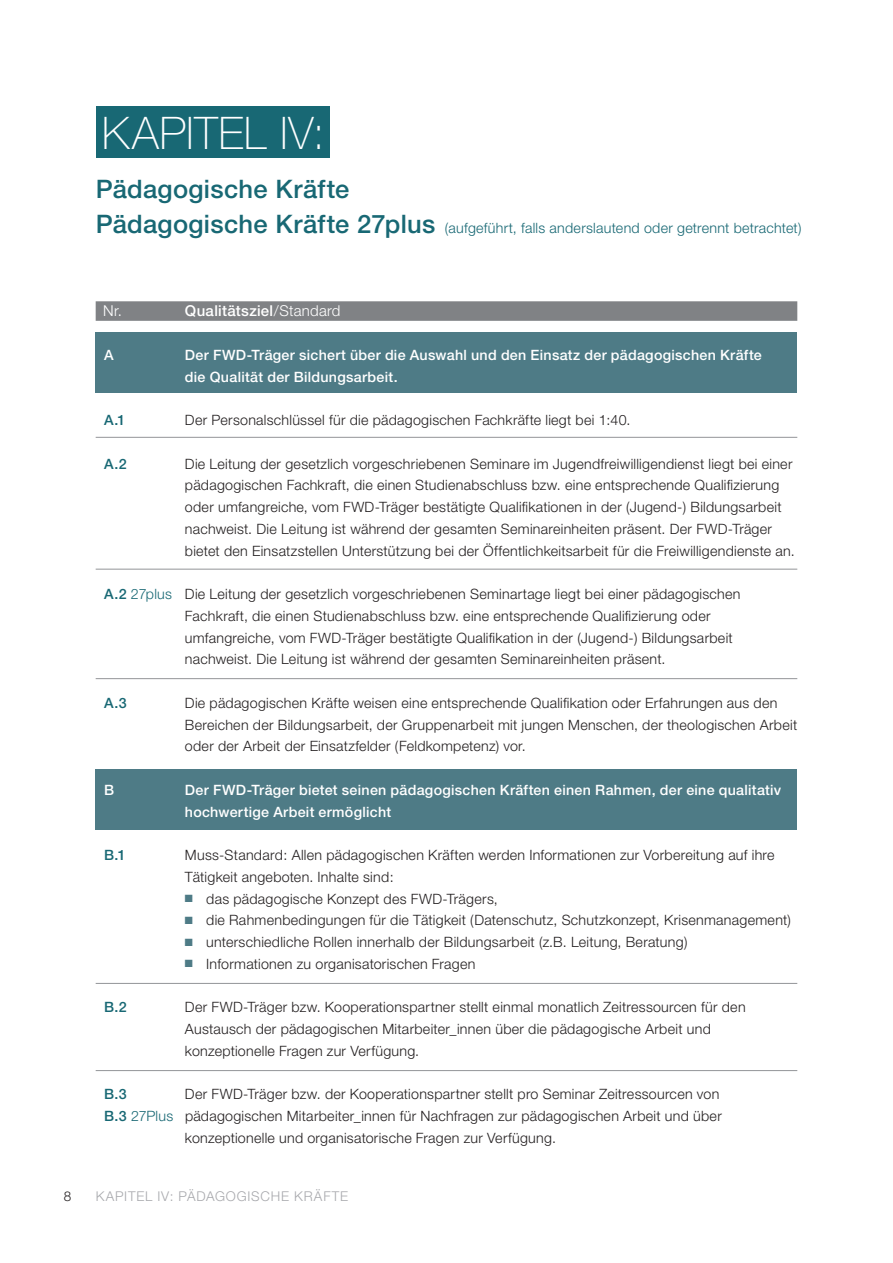
<style>
.page{position:relative;width:893px;height:1263px;background:#fff}
.page>*{position:absolute;margin:0;border:0;box-sizing:border-box;transform-origin:0 0}
.t1{font:100 45px "Helvetica Neue";letter-spacing:.015em;color:#fff}
.t2{font:500 25.5px "Helvetica Neue";letter-spacing:.015em;color:#186874}
.t3{font:500 15px "Helvetica Neue";letter-spacing:.02em;color:#fff}
.t4{font:300 15px "Helvetica Neue";color:#fff}
.t5{font:300 14.25px/21.8px "Helvetica Neue";letter-spacing:.02em;color:#231f20}
.t6{font:500 14.25px/21.8px "Helvetica Neue";letter-spacing:.02em;color:#fff}
.t7{font:300 14.25px "Helvetica Neue";letter-spacing:.02em;color:#186874}
.t8{font:500 14.25px "Helvetica Neue";color:#186874}
.t9{font:300 13.5px "Helvetica Neue";letter-spacing:.065em;color:#a8a9ad}
.t10{font:300 13.5px "Helvetica Neue";color:#231f20}
.s1{font-weight:500;font-size:25.5px}
.s2{font-weight:300}
.s3{font-weight:500;color:#186874}
.s4{color:#186874}
.s5{color:#4e7b86}
</style>
<div class="page">
<div style="left:96px;top:106px;width:234px;height:51px;background:#186874"></div>
<div style="left:96px;top:332px;width:701px;height:61px;background:#4e7b86"></div>
<div style="left:96px;top:769px;width:701px;height:61px;background:#4e7b86"></div>
<div style="left:96px;top:301px;width:701px;height:20px;background:#808285"></div>
<hr style="left:96px;top:678px;width:701px;height:1px;background:#939598">
<hr style="left:96px;top:983px;width:701px;height:1px;background:#939598">
<hr style="left:96px;top:1070px;width:701px;height:1px;background:#939598">
<hr style="left:96px;top:569px;width:701px;height:1px;background:#939598">
<hr style="left:96px;top:437px;width:701px;height:1px;background:#939598">
<h1 class="t1" style="left:102px;top:107px;width:225px">Kapitel IV:</h1>
<h2 class="t2" style="left:96px;top:174px;width:255px">Pädagogische Kräfte</h2>
<p class="t7" style="left:96px;top:219px;width:707px"><span class="s1">Pädagogische Kräfte 27plus</span> (aufgeführt, falls anderslautend oder getrennt betrachtet)</p>
<p class="t4" style="left:103px;top:302px;width:20px">Nr.</p>
<p class="t3" style="left:185px;top:302px;width:157px">Qualitätsziel<span class="s2">/Standard</span></p>
<p class="t6" style="left:104px;top:344px;width:11px">A</p>
<p class="t6" style="left:185px;top:344px;width:578px">Der FWD-Träger sichert über die Auswahl und den Einsatz der pädagogischen Kräfte die Qualität der Bildungsarbeit.</p>
<p class="t8" style="left:104px;top:411px;width:23px">A.1</p>
<p class="t5" style="left:185px;top:409px;width:447px">Der Personalschlüssel für die pädagogischen Fachkräfte liegt bei 1:40.</p>
<p class="t8" style="left:104px;top:455px;width:24px">A.2</p>
<p class="t5" style="left:185px;top:452px;width:611px">Die Leitung der gesetzlich vorgeschriebenen Seminare im Jugendfreiwilligendienst liegt bei einer pädagogischen Fachkraft, die einen Studienabschluss bzw. eine entsprechende Qualifizierung oder umfangreiche, vom FWD-Träger bestätigte Qualifikationen in der (Jugend-) Bildungsarbeit nachweist. Die Leitung ist während der gesamten Seminareinheiten präsent. Der FWD-Träger bietet den Einsatzstellen Unterstützung bei der Öffentlichkeitsarbeit für die Freiwilligendienste an.</p>
<p class="t5" style="left:185px;top:583px;width:557px;text-indent:-81px"><span class="s3">A.2</span> <span class="s4">27plus</span> Die Leitung der gesetzlich vorgeschriebenen Seminartage liegt bei einer pädagogischen Fachkraft, die einen Studienabschluss bzw. eine entsprechende Qualifizierung oder umfangreiche, vom FWD-Träger bestätigte Qualifikation in der (Jugend-) Bildungsarbeit nachweist. Die Leitung ist während der gesamten Seminareinheiten präsent.</p>
<p class="t8" style="left:104px;top:694px;width:24px">A.3</p>
<p class="t5" style="left:185px;top:691px;width:614px">Die pädagogischen Kräfte weisen eine entsprechende Qualifikation oder Erfahrungen aus den<br>Bereichen der Bildungsarbeit, der Gruppenarbeit mit jungen Menschen, der theologischen Arbeit oder der Arbeit der Einsatzfelder (Feldkompetenz) vor.</p>
<p class="t6" style="left:104px;top:779px;width:12px">B</p>
<p class="t6" style="left:185px;top:779px;width:598px">Der FWD-Träger bietet seinen pädagogischen Kräften einen Rahmen, der eine qualitativ hochwertige Arbeit ermöglicht</p>
<p class="t8" style="left:104px;top:846px;width:23px">B.1</p>
<p class="t5" style="left:185px;top:844px;width:591px">Muss-Standard: Allen pädagogischen Kräften werden Informationen zur Vorbereitung auf ihre<br>Tätigkeit angeboten. Inhalte sind:</p>
<p class="t5" style="left:185px;top:887px;width:314px"><span class="s5">■</span> das pädagogische Konzept des FWD-Trägers,</p>
<p class="t5" style="left:185px;top:909px;width:608px"><span class="s5">■</span> die Rahmenbedingungen für die Tätigkeit (Datenschutz, Schutzkonzept, Krisenmanagement)</p>
<p class="t5" style="left:185px;top:931px;width:504px"><span class="s5">■</span> unterschiedliche Rollen innerhalb der Bildungsarbeit (z.B. Leitung, Beratung)</p>
<p class="t5" style="left:185px;top:953px;width:292px"><span class="s5">■</span> Informationen zu organisatorischen Fragen</p>
<p class="t8" style="left:104px;top:999px;width:24px">B.2</p>
<p class="t5" style="left:185px;top:996px;width:562px">Der FWD-Träger bzw. Kooperationspartner stellt einmal monatlich Zeitressourcen für den<br>Austausch der pädagogischen Mitarbeiter_innen über die pädagogische Arbeit und konzeptionelle Fragen zur Verfügung.</p>
<p class="t8" style="left:104px;top:1086px;width:24px">B.3</p>
<p class="t5" style="left:185px;top:1083px;width:536px">Der FWD-Träger bzw. der Kooperationspartner stellt pro Seminar Zeitressourcen von</p>
<p class="t5" style="left:104px;top:1105px;width:619px"><span class="s3">B.3</span> <span class="s4">27Plus</span> pädagogischen Mitarbeiter_innen für Nachfragen zur pädagogischen Arbeit und über</p>
<p class="t5" style="left:185px;top:1127px;width:372px">konzeptionelle und organisatorische Fragen zur Verfügung.</p>
<p class="t10" style="left:64px;top:1188px;width:9px">8</p>
<p class="t9" style="left:96px;top:1188px;width:19px">Kapitel</p>
<p class="t9" style="left:157px;top:1188px;width:50px">IV: Pädag</p>
<p class="t9" style="left:226px;top:1188px;width:20px">ogisc</p>
<p class="t9" style="left:271px;top:1188px;width:62px">he Kräfte</p>
</div>
